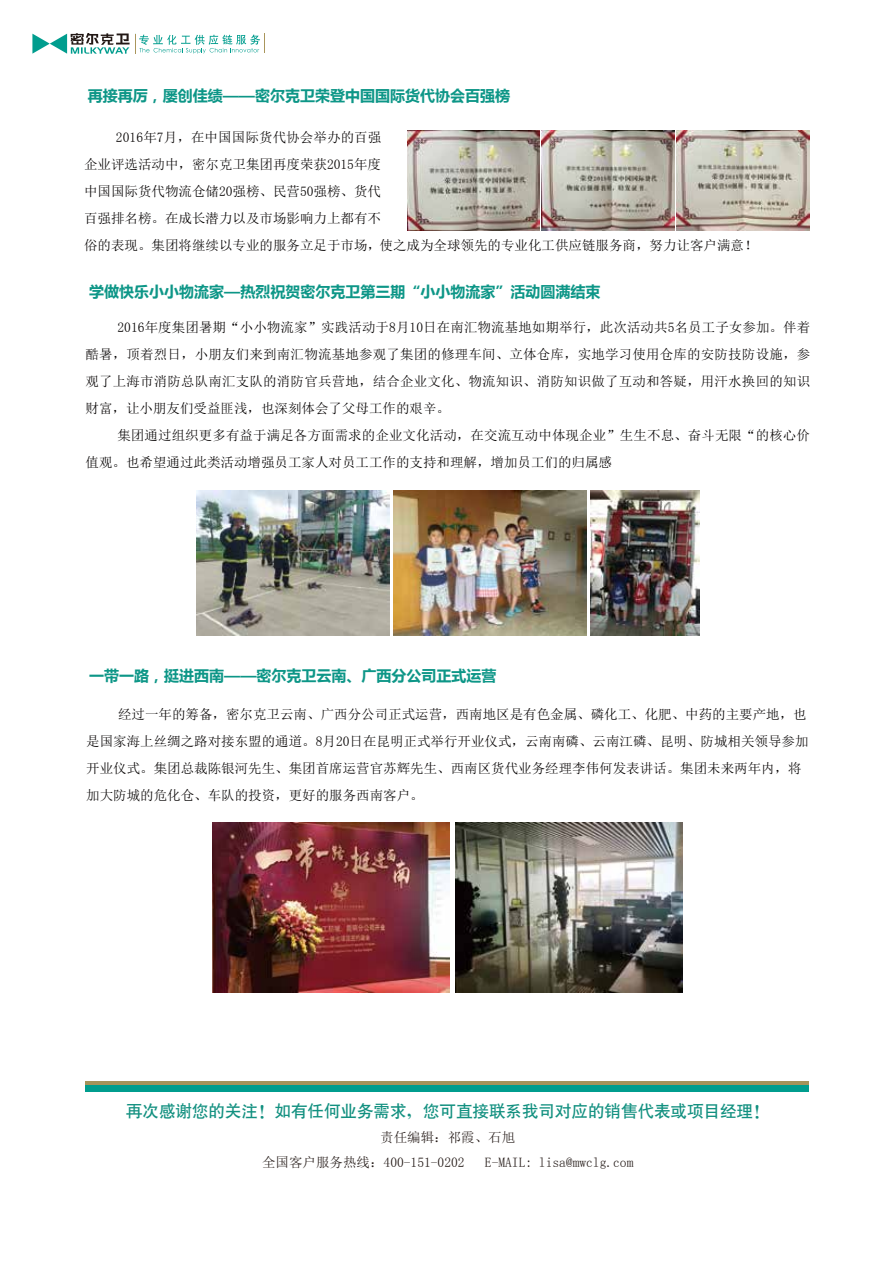
<style>
.page{position:relative;width:893px;height:1263px;background:#fff}
.page>*{position:absolute;margin:0;border:0;box-sizing:border-box;transform-origin:0 0}
.t1{font:16.5px "Heiti CSEG Medium GB";color:#129080}
.t2{font:700 15px "Microsoft Ya Hei";color:#0d9687}
.t3{font:13.5px/27px "Sim Sun";color:#040000}
.t4{font:13.5px/25.5px "Sim Sun";color:#221815}
</style>
<div class="page">
<svg style="left:32px;top:33px;width:233px;height:21px"></svg>
<div style="left:86px;top:1085px;width:722px;height:6px;background:#009d8e"></div>
<hr style="left:86px;top:1081px;width:722px;height:3px;background:#a5935a">
<img style="left:407px;top:131px;width:133px;height:99px">
<img style="left:677px;top:131px;width:132px;height:99px">
<img style="left:542px;top:131px;width:132px;height:99px">
<img style="left:591px;top:490px;width:108px;height:145px">
<img style="left:393px;top:490px;width:193px;height:145px">
<img style="left:197px;top:490px;width:192px;height:145px">
<img style="left:456px;top:822px;width:226px;height:170px">
<img style="left:212px;top:822px;width:238px;height:170px">
<p class="t2" style="left:88px;top:85px;width:424px">再接再厉，屡创佳绩——密尔克卫荣登中国国际货代协会百强榜</p>
<p class="t3" style="left:84px;top:124px;width:675px;text-indent:32px">2016年7月，在中国国际货代协会举办的百强<br>企业评选活动中，密尔克卫集团再度荣获2015年度<br>中国国际货代物流仓储20强榜、民营50强榜、货代<br>百强排名榜。在成长潜力以及市场影响力上都有不<br>俗的表现。集团将继续以专业的服务立足于市场，使之成为全球领先的专业化工供应链服务商，努力让客户满意！</p>
<p class="t2" style="left:89px;top:282px;width:513px">学做快乐小小物流家—热烈祝贺密尔克卫第三期“小小物流家”活动圆满结束</p>
<p class="t3" style="left:86px;top:313px;width:726px;text-align:justify;text-indent:32px">2016年度集团暑期“小小物流家”实践活动于8月10日在南汇物流基地如期举行，此次活动共5名员工子女参加。伴着酷暑，顶着烈日，小朋友们来到南汇物流基地参观了集团的修理车间、立体仓库，实地学习使用仓库的安防技防设施，参观了上海市消防总队南汇支队的消防官兵营地，结合企业文化、物流知识、消防知识做了互动和答疑，用汗水换回的知识财富，让小朋友们受益匪浅，也深刻体会了父母工作的艰辛。</p>
<p class="t3" style="left:86px;top:421px;width:726px;text-indent:32px">集团通过组织更多有益于满足各方面需求的企业文化活动，在交流互动中体现企业”生生不息、奋斗无限“的核心价值观。也希望通过此类活动增强员工家人对员工工作的支持和理解，增加员工们的归属感</p>
<p class="t2" style="left:89px;top:665px;width:409px">一带一路，挺进西南——密尔克卫云南、广西分公司正式运营</p>
<p class="t3" style="left:86px;top:700px;width:724px;text-indent:32px">经过一年的筹备，密尔克卫云南、广西分公司正式运营，西南地区是有色金属、磷化工、化肥、中药的主要产地，也是国家海上丝绸之路对接东盟的通道。8月20日在昆明正式举行开业仪式，云南南磷、云南江磷、昆明、防城相关领导参加开业仪式。集团总裁陈银河先生、集团首席运营官苏辉先生、西南区货代业务经理李伟何发表讲话。集团未来两年内，将加大防城的危化仓、车队的投资，更好的服务西南客户。</p>
<p class="t1" style="left:126px;top:1103px;width:645px">再次感谢您的关注！如有任何业务需求，您可直接联系我司对应的销售代表或项目经理！</p>
<p class="t4" style="left:262px;top:1124px;width:255px;text-indent:118px">责任编辑：祁霞、石旭全国客户服务热线：400-151-0202</p>
<p class="t4" style="left:485px;top:1149px;width:150px">E-MAIL: lisa@mwclg.com</p>
</div>
